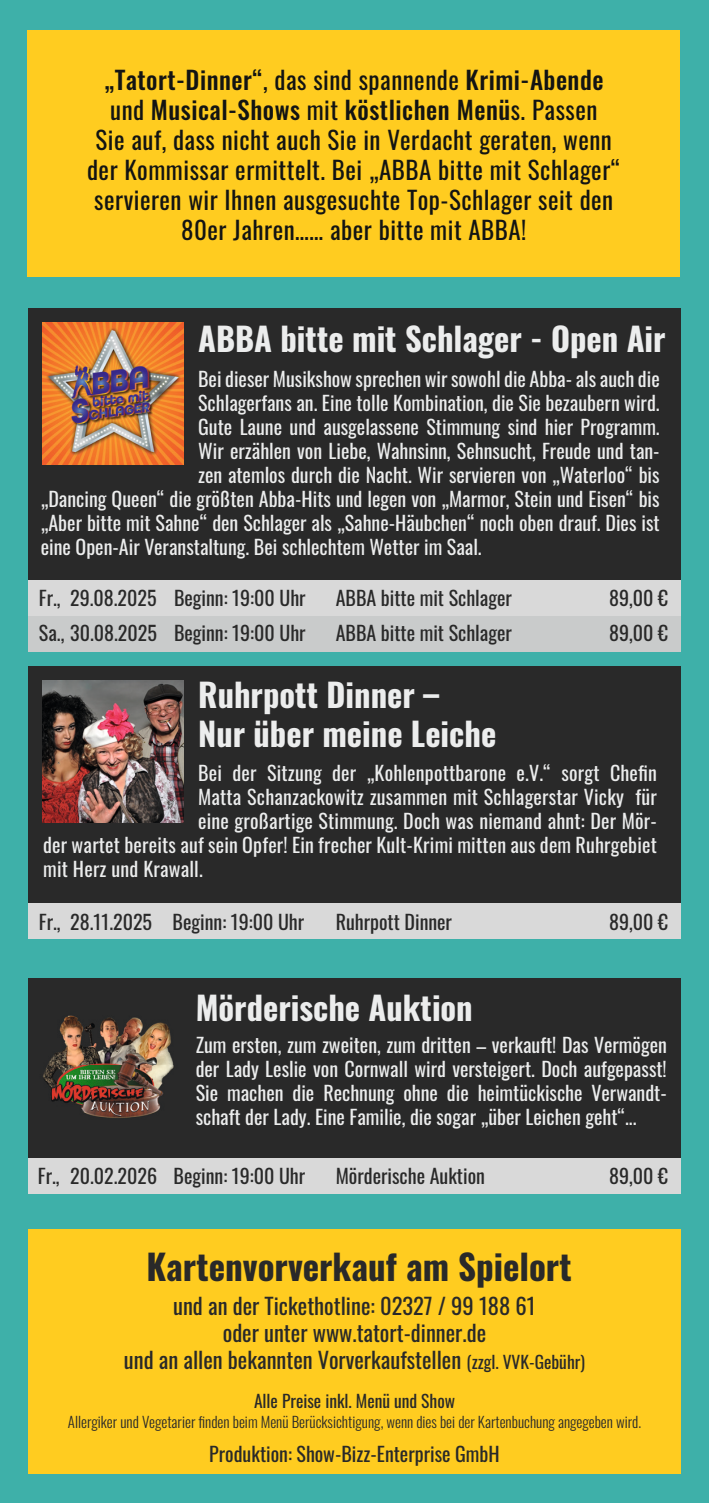
<style>
.page{position:relative;width:709px;height:1503px;background:#fff}
.page>*{position:absolute;margin:0;border:0;box-sizing:border-box;transform-origin:0 0}
.t1{font:700 35px "Oswald";color:#292929}
.t2{font:700 32.5px/39px "Oswald";color:#eceded}
.t3{font:25px/30px "Oswald";letter-spacing:.02em;color:#131413;text-align:center}
.t4{font:22.5px/26.8px "Oswald";color:#292929;text-align:center}
.t5{font:20px/24px "Oswald";color:#eceded;text-align:justify}
.t6{font:20px "Oswald";color:#292929}
.t7{font:17.5px "Oswald";color:#292929}
.t8{font:300 15px "Oswald";color:#292929}
.s1{font-weight:500}
.s2{font-size:17.5px}
</style>
<div class="page">
<div style="left:0;top:0;width:709px;height:1502px;background:#3eb0a9"></div>
<div style="left:28px;top:1229px;width:652px;height:245px;background:#ffcc20"></div>
<div style="left:28px;top:666px;width:652px;height:264px;background:#292929"></div>
<div style="left:28px;top:903px;width:652px;height:36px;background:#d9d9d9"></div>
<img style="left:42px;top:681px;width:142px;height:141px">
<div style="left:28px;top:978px;width:652px;height:204px;background:#292929"></div>
<img style="left:43px;top:1015px;width:131px;height:103px">
<div style="left:28px;top:1158px;width:652px;height:35px;background:#d9d9d9"></div>
<div style="left:28px;top:308px;width:652px;height:306px;background:#292929"></div>
<div style="left:28px;top:580px;width:652px;height:36px;background:#d9d9d9"></div>
<div style="left:28px;top:616px;width:652px;height:35px;background:#c9cbcb"></div>
<img style="left:42px;top:323px;width:142px;height:142px">
<div style="left:28px;top:30px;width:652px;height:246px;background:#ffcc20"></div>
<p class="t3" style="left:87px;top:62px;width:535px"><span class="s1">„Tatort-Dinner“</span>, das sind spannende <span class="s1">Krimi-Abende </span>und <span class="s1">Musical-Shows</span> mit <span class="s1">köstlichen Menü</span>s. Passen<br>Sie auf, dass nicht auch Sie in Verdacht geraten, wenn der Kommissar ermittelt. Bei „ABBA bitte mit Schlager“ servieren wir Ihnen ausgesuchte Top-Schlager seit den 80er Jahren…… aber bitte mit ABBA!</p>
<h2 class="t2" style="left:198px;top:321px;width:469px">ABBA bitte mit Schlager - Open Air</h2>
<p class="t5" style="left:198px;top:364px;width:463px">Bei dieser Musikshow sprechen wir sowohl die Abba- als auch die</p>
<p class="t5" style="left:198px;top:388px;width:463px">Schlagerfans an. Eine tolle Kombination, die Sie bezaubern wird.</p>
<p class="t5" style="left:198px;top:412px;width:463px">Gute Laune und ausgelassene Stimmung sind hier Programm.</p>
<p class="t5" style="left:198px;top:436px;width:463px">Wir erzählen von Liebe, Wahnsinn, Sehnsucht, Freude und tan-</p>
<p class="t5" style="left:198px;top:460px;width:463px">zen atemlos durch die Nacht. Wir servieren von „Waterloo“ bis</p>
<p class="t5" style="left:41px;top:484px;width:620px">„Dancing Queen“ die größten Abba-Hits und legen von „Marmor, Stein und Eisen“ bis</p>
<p class="t5" style="left:41px;top:508px;width:620px">„Aber bitte mit Sahne“ den Schlager als „Sahne-Häubchen“ noch oben drauf. Dies ist</p>
<p class="t5" style="left:41px;top:532px;width:442px">eine Open-Air Veranstaltung. Bei schlechtem Wetter im Saal.</p>
<p class="t6" style="left:39px;top:580px;width:268px">Fr., 29.08.2025 Beginn: 19:00 Uhr</p>
<p class="t6" style="left:336px;top:580px;width:178px">ABBA bitte mit Schlager</p>
<p class="t6" style="left:609px;top:580px;width:60px">89,00 €</p>
<p class="t6" style="left:39px;top:615px;width:268px">Sa., 30.08.2025 Beginn: 19:00 Uhr</p>
<p class="t6" style="left:336px;top:615px;width:178px">ABBA bitte mit Schlager</p>
<p class="t6" style="left:609px;top:615px;width:60px">89,00 €</p>
<h2 class="t2" style="left:198px;top:677px;width:299px">Ruhrpott Dinner –<br>Nur über meine Leiche</h2>
<p class="t5" style="left:198px;top:759px;width:460px">Bei der Sitzung der „Kohlenpottbarone e.V.“ sorgt Chefin</p>
<p class="t5" style="left:198px;top:783px;width:460px">Matta Schanzackowitz zusammen mit Schlagerstar Vicky für</p>
<p class="t5" style="left:198px;top:807px;width:460px">eine großartige Stimmung. Doch was niemand ahnt: Der Mör-</p>
<p class="t5" style="left:43px;top:831px;width:615px">der wartet bereits auf sein Opfer! Ein frecher Kult-Krimi mitten aus dem Ruhrgebiet</p>
<p class="t5" style="left:43px;top:855px;width:161px">mit Herz und Krawall.</p>
<p class="t6" style="left:39px;top:904px;width:267px">Fr., 28.11.2025 Beginn: 19:00 Uhr</p>
<p class="t6" style="left:336px;top:904px;width:118px">Ruhrpott Dinner</p>
<p class="t6" style="left:609px;top:904px;width:60px">89,00 €</p>
<h2 class="t2" style="left:196px;top:990px;width:278px">Mörderische Auktion</h2>
<p class="t5" style="left:196px;top:1031px;width:472px">Zum ersten, zum zweiten, zum dritten – verkauft! Das Vermögen der Lady Leslie von Cornwall wird versteigert. Doch aufgepasst!<br>Sie machen die Rechnung ohne die heimtückische Verwandt&shy;schaft der Lady. Eine Familie, die sogar „über Leichen geht“...</p>
<p class="t6" style="left:38px;top:1158px;width:269px">Fr., 20.02.2026 Beginn: 19:00 Uhr</p>
<p class="t6" style="left:336px;top:1158px;width:151px">Mörderische Auktion</p>
<p class="t6" style="left:609px;top:1158px;width:60px">89,00 €</p>
<h1 class="t1" style="left:146px;top:1248px;width:427px">Kartenvorverkauf am Spielort</h1>
<p class="t4" style="left:124px;top:1290px;width:462px">und an der Tickethotline: 02327 / 99 188 61<br>oder unter www.tatort-dinner.de<br>und an allen bekannten Vorverkaufstellen <span class="s2">(zzgl. VVK-Gebühr)</span></p>
<p class="t7" style="left:254px;top:1384px;width:202px">Alle Preise inkl. Menü und Show</p>
<p class="t8" style="left:68px;top:1408px;width:574px">Allergiker und Vegetarier finden beim Menü Berücksichtigung, wenn dies bei der Kartenbuchung angegeben wird.</p>
<p class="t6" style="left:209px;top:1435px;width:292px">Produktion: Show-Bizz-Enterprise GmbH</p>
</div>
